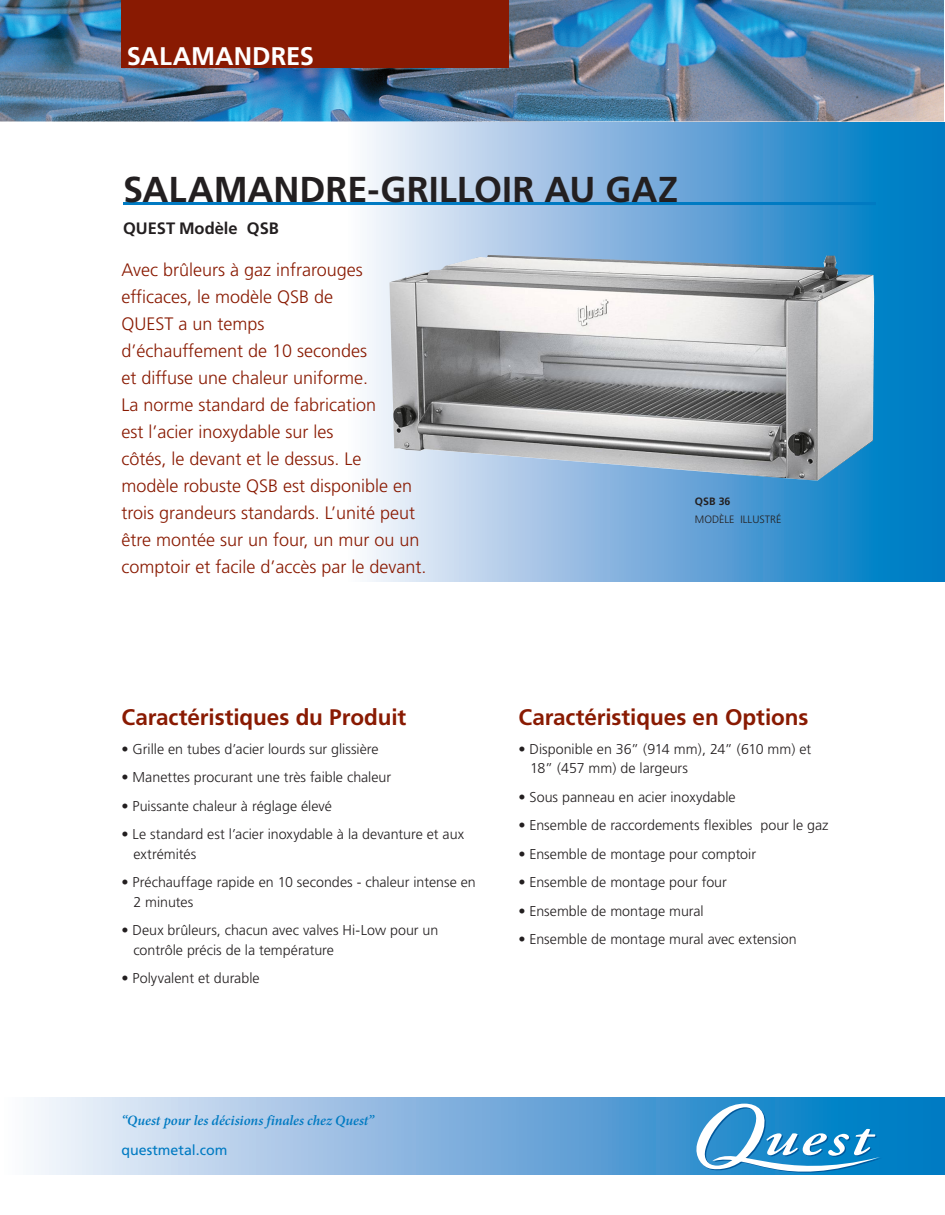
<style>
.page{position:relative;width:945px;height:1215px;background:#fff}
.page>*{position:absolute;margin:0;border:0;box-sizing:border-box;transform-origin:0 0}
.t1{font:700 36px "Frutiger";color:#231f20}
.PAGENAME-1_BOLD_17_2{font:700 25.5px "Frutiger";color:#fff}
.subhead{font:700 22.5px "Frutiger";letter-spacing:-.005em;color:#891a02}
.Intro_Text{font:300 18px/27px "Frutiger";color:#891a02}
.Mode{font:700 16.5px "Frutiger";color:#231f20}
.Larger_Bullets-11_13{font:300 14.25px/19.5px "Frutiger";color:#231f20}
.Body_9_5pt{font:italic 600 14.25px "Minion Pro";color:#007ac2}
.Body_9_5pt-2{font:14.25px "Frutiger";color:#007ac2}
.Body_9_5pt-3{font:300 10.65px/18px "Frutiger";color:#231f20}
.s1{font-weight:700}
</style>
<div class="page">
<div style="left:346px;top:123px;width:599px;height:459px;background:linear-gradient(to right,#fff3fb,#0070c0)"></div>
<img style="left:0;top:0;width:943px;height:122px">
<div style="left:0;top:1098px;width:945px;height:76px;background:linear-gradient(to right,#fff3fb,#0070bf)"></div>
<svg style="left:696px;top:1104px;width:186px;height:69px"></svg>
<hr style="left:123px;top:202px;width:753px;height:3px;background:#007ac2">
<div style="left:122px;top:0;width:387px;height:68px;background:#891a02"></div>
<img style="left:389px;top:255px;width:485px;height:226px">
<p class="PAGENAME-1_BOLD_17_2" style="left:127px;top:41px;width:189px">SALAMANDRES</p>
<p class="t1" style="left:123px;top:168px;width:557px">SALAMANDRE-GRILLOIR AU GAZ</p>
<p class="Mode" style="left:123px;top:218px;width:157px">QUEST Modèle QSB</p>
<p class="Intro_Text" style="left:122px;top:256px;width:306px">Avec brûleurs à gaz infrarouges efficaces, le modèle QSB de<br>QUEST a un temps<br>d’échauffement de 10 secondes<br>et diffuse une chaleur uniforme.<br>La norme standard de fabrication<br>est l’acier inoxydable sur les<br>côtés, le devant et le dessus. Le<br>modèle robuste QSB est disponible en trois grandeurs standards. L’unité peut être montée sur un four, un mur ou un comptoir et facile d’accès par le devant.</p>
<p class="Body_9_5pt-3" style="left:695px;top:492px;width:88px"><span class="s1">QSB 36<br></span>MODÈLE ILLUSTRÉ</p>
<p class="subhead" style="left:122px;top:704px;width:286px">Caractéristiques du Produit</p>
<p class="Larger_Bullets-11_13" style="left:122px;top:739px;width:259px">• Grille en tubes d’acier lourds sur glissière</p>
<p class="Larger_Bullets-11_13" style="left:122px;top:768px;width:271px">• Manettes procurant une très faible chaleur</p>
<p class="Larger_Bullets-11_13" style="left:122px;top:796px;width:212px">• Puissante chaleur à réglage élevé</p>
<p class="Larger_Bullets-11_13" style="left:133px;top:825px;width:332px;text-indent:-12px">• Le standard est l’acier inoxydable à la devanture et aux extrémités</p>
<p class="Larger_Bullets-11_13" style="left:133px;top:873px;width:344px;text-indent:-12px">• Préchauffage rapide en 10 secondes - chaleur intense en<br>2 minutes</p>
<p class="Larger_Bullets-11_13" style="left:133px;top:921px;width:307px;text-indent:-12px">• Deux brûleurs, chacun avec valves Hi-Low pour un contrôle précis de la température</p>
<p class="Larger_Bullets-11_13" style="left:122px;top:969px;width:140px">• Polyvalent et durable</p>
<p class="subhead" style="left:518px;top:704px;width:292px">Caractéristiques en Options</p>
<p class="Larger_Bullets-11_13" style="left:530px;top:739px;width:283px;text-indent:-12px">• Disponible en 36” (914 mm), 24” (610 mm) et<br>18” (457 mm) de largeurs</p>
<p class="Larger_Bullets-11_13" style="left:518px;top:787px;width:219px">• Sous panneau en acier inoxydable</p>
<p class="Larger_Bullets-11_13" style="left:518px;top:816px;width:312px">• Ensemble de raccordements flexibles pour le gaz</p>
<p class="Larger_Bullets-11_13" style="left:518px;top:844px;width:239px">• Ensemble de montage pour comptoir</p>
<p class="Larger_Bullets-11_13" style="left:518px;top:873px;width:210px">• Ensemble de montage pour four</p>
<p class="Larger_Bullets-11_13" style="left:518px;top:901px;width:187px">• Ensemble de montage mural</p>
<p class="Larger_Bullets-11_13" style="left:518px;top:930px;width:280px">• Ensemble de montage mural avec extension</p>
<p class="Body_9_5pt" style="left:122px;top:1111px;width:254px">“Quest pour les décisions finales chez Quest”</p>
<p class="Body_9_5pt-2" style="left:122px;top:1141px;width:108px">questmetal.com</p>
</div>
